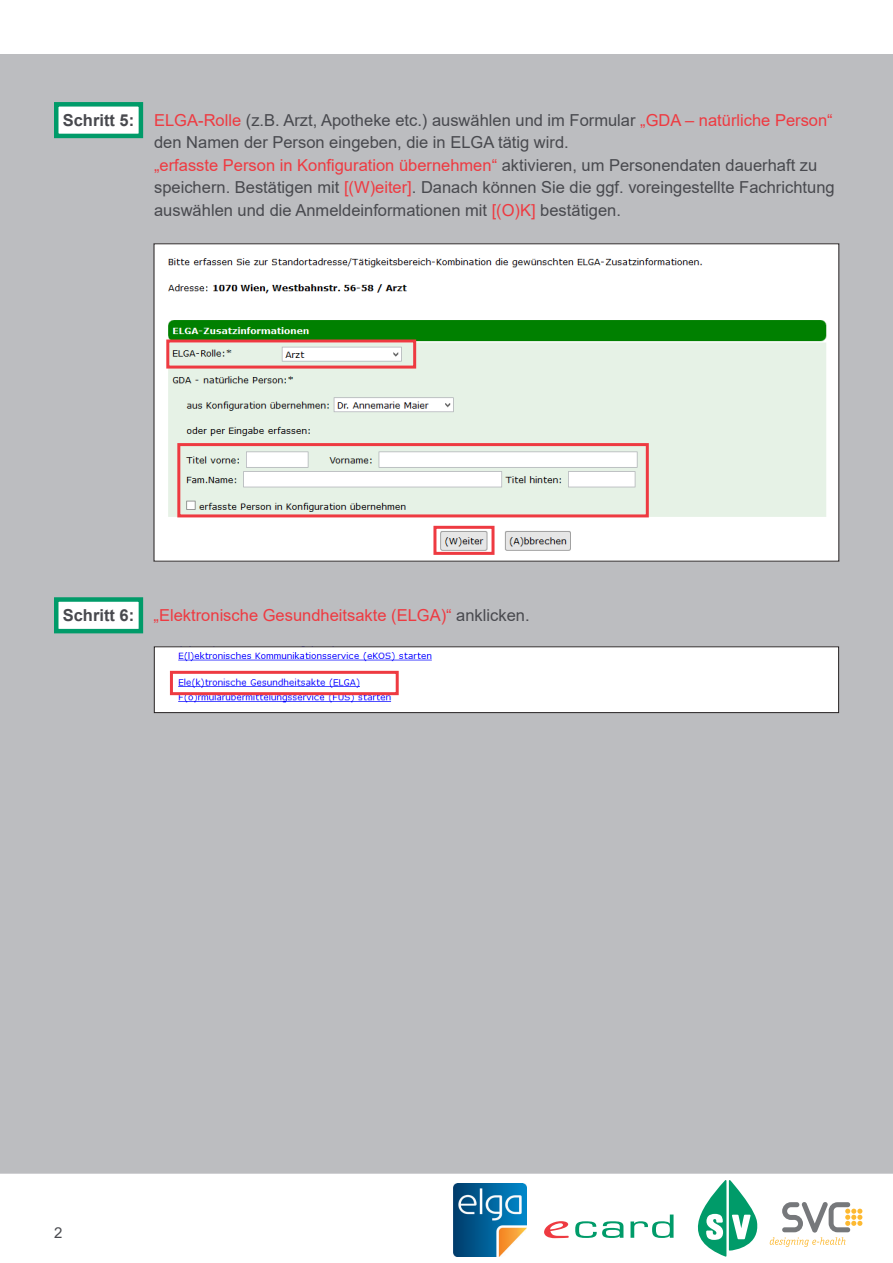
<style>
.page{position:relative;width:893px;height:1263px;background:#fff}
.page>*{position:absolute;margin:0;border:0;box-sizing:border-box;transform-origin:0 0}
.t1{font:16.5px/22.5px "Arial";color:#48494e}
.t2{font:16.5px "Arial";color:#ee3a41}
.t3{font:700 16.5px "Arial";color:#48494e}
.t4{font:15px "Arial";color:#48494e}
.s1{color:#ee3a41}
.s2{color:#48494e}
</style>
<div class="page">
<div style="left:0;top:54px;width:893px;height:1120px;background:#bcbdc0"></div>
<svg style="left:575px;top:1221px;width:48px;height:17px"></svg>
<svg style="left:630px;top:1214px;width:43px;height:24px"></svg>
<svg style="left:544px;top:1221px;width:25px;height:17px"></svg>
<svg style="left:770px;top:1202px;width:92px;height:45px"></svg>
<svg style="left:698px;top:1180px;width:59px;height:76px"></svg>
<img style="left:454px;top:1184px;width:73px;height:72px">
<img style="left:156px;top:245px;width:681px;height:314px">
<div style="left:166px;top:339px;width:250px;height:30px;border:3px solid #ee3a41"></div>
<div style="left:177px;top:443px;width:472px;height:74px;border:3px solid #ee3a41"></div>
<div style="left:433px;top:526px;width:61px;height:29px;border:3px solid #ee3a41"></div>
<img style="left:156px;top:648px;width:681px;height:63px">
<div style="left:154px;top:646px;width:685px;height:67px;border:1px solid #231f20"></div>
<div style="left:170px;top:671px;width:229px;height:24px;border:3px solid #ee3a41"></div>
<div style="left:56px;top:104px;width:85px;height:32px;background:#fff"></div>
<div style="left:54px;top:102px;width:89px;height:36px;border:4px solid #009b69"></div>
<div style="left:56px;top:599px;width:85px;height:32px;background:#fff"></div>
<div style="left:54px;top:597px;width:89px;height:36px;border:4px solid #009b69"></div>
<p class="t3" style="left:63px;top:109px;width:73px">Schritt 5:</p>
<p class="t1" style="left:154px;top:109px;width:680px"><span class="s1">ELGA-Rolle</span> (z.B. Arzt, Apotheke etc.) auswählen und im Formular <span class="s1">„GDA – natürliche Person“ </span>den Namen der Person eingeben, die in ELGA tätig wird.</p>
<p class="t1" style="left:154px;top:154px;width:682px"><span class="s1">„erfasste Person in Konfiguration übernehmen“</span> aktivieren, um Personendaten dauerhaft zu speichern. Bestätigen mit <span class="s1">[(W)eiter]</span>. Danach können Sie die ggf. voreingestellte Fachrichtung auswählen und die Anmeldeinformationen mit <span class="s1">[(O)K]</span> bestätigen.</p>
<p class="t3" style="left:63px;top:604px;width:73px">Schritt 6:</p>
<p class="t2" style="left:154px;top:604px;width:377px">„Elektronische Gesundheitsakte (ELGA)“ <span class="s2">anklicken.</span></p>
<p class="t4" style="left:54px;top:1222px;width:10px">2</p>
</div>
